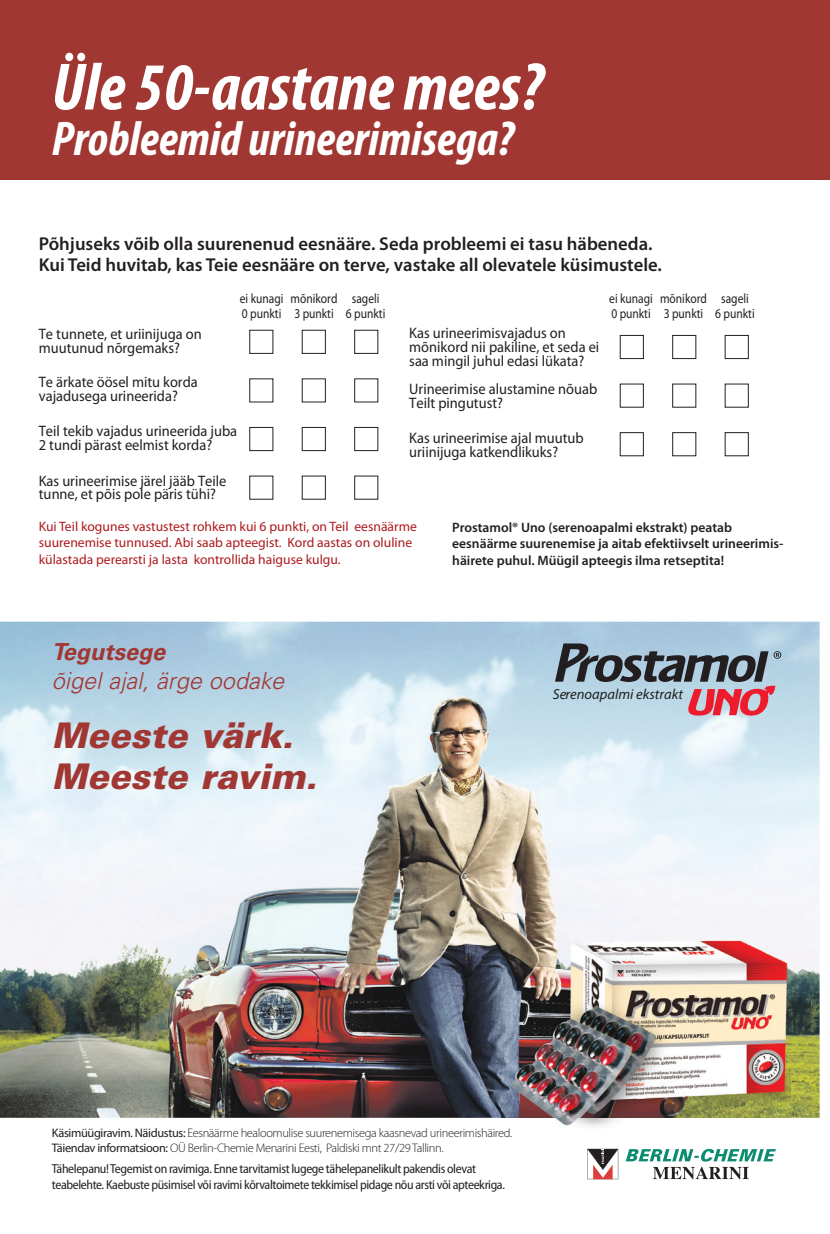
<style>
.page{position:relative;width:830px;height:1234px;background:#fff}
.page>*{position:absolute;margin:0;border:0;box-sizing:border-box;transform-origin:0 0}
.t1{font:italic 700 condensed 67.5px "Myriad Pro";color:#fff}
.t2{font:italic 700 condensed 48.9px "Myriad Pro";color:#fff}
.t3{font:italic 900 35.25px/41.5px "Univers LT Std";color:#a13732}
.t4{font:italic 300 23.4px "Univers LT Std";color:#a13732}
.t5{font:italic 700 23.4px "Univers LT Std";color:#a13732}
.t6{font:600 18.6px/20.2px "Myriad Pro";color:#231f20}
.t7{font:15.15px/13.8px "Myriad Pro";color:#231f20;scale:.95 1}
.t8{font:italic 14.55px "Myriad Pro";color:#231f20}
.t9{font:13.65px/16.4px "Myriad Pro";color:#ae1a1e}
.t10{font:600 13.65px/16.4px "Myriad Pro";color:#231f20}
.t11{font:13.5px/14.5px "Myriad Pro";color:#231f20;scale:.85 1}
.t12{font:semi-condensed 13.05px/15.6px "Myriad Pro";letter-spacing:-.03em;color:#231f20}
.t13{font:300 12.45px/14.5px "Myriad Pro";letter-spacing:-.03em;color:#231f20}
.s1{font-weight:400}
</style>
<div class="page">
<img style="left:0;top:621px;width:819px;height:496px">
<div style="left:0;top:1px;width:829px;height:179px;background:#a13732"></div>
<svg style="left:554px;top:643px;width:226px;height:72px;background:#999aa8"></svg>
<div style="left:619px;top:335px;width:24px;height:24px;border:1px solid #231f20"></div>
<div style="left:672px;top:335px;width:24px;height:24px;border:1px solid #231f20"></div>
<div style="left:672px;top:432px;width:24px;height:24px;border:1px solid #231f20"></div>
<div style="left:724px;top:335px;width:24px;height:24px;border:1px solid #231f20"></div>
<div style="left:249px;top:330px;width:24px;height:24px;border:1px solid #231f20"></div>
<div style="left:249px;top:427px;width:24px;height:24px;border:1px solid #231f20"></div>
<div style="left:301px;top:330px;width:25px;height:24px;border:1px solid #231f20"></div>
<div style="left:301px;top:427px;width:25px;height:24px;border:1px solid #231f20"></div>
<div style="left:354px;top:330px;width:24px;height:24px;border:1px solid #231f20"></div>
<div style="left:354px;top:427px;width:24px;height:24px;border:1px solid #231f20"></div>
<svg style="left:587px;top:1148px;width:31px;height:30px"></svg>
<svg style="left:625px;top:1148px;width:150px;height:31px"></svg>
<img style="left:501px;top:932px;width:288px;height:196px">
<h1 class="t1" style="left:52px;top:45px;width:492px">Üle 50-aastane mees?</h1>
<h2 class="t2" style="left:52px;top:108px;width:463px">Probleemid urineerimisega?</h2>
<p class="t6" style="left:39px;top:234px;width:624px">Põhjuseks võib olla suurenenud eesnääre. Seda probleemi ei tasu häbeneda.<br>Kui Teid huvitab, kas Teie eesnääre on terve, vastake all olevatele küsimustele.</p>
<p class="t11" style="left:240px;top:291px;width:53px">ei kunagi<br>0 punkti</p>
<p class="t11" style="left:290px;top:291px;width:57px">mõnikord<br>3 punkti</p>
<p class="t11" style="left:346px;top:291px;width:48px;text-align:center">sageli<br>6 punkti</p>
<p class="t11" style="left:609px;top:291px;width:53px">ei kunagi<br>0 punkti</p>
<p class="t11" style="left:659px;top:291px;width:57px">mõnikord<br>3 punkti</p>
<p class="t11" style="left:715px;top:291px;width:48px;text-align:center">sageli<br>6 punkti</p>
<p class="t7" style="left:39px;top:327px;width:173px">Te tunnete, et uriinijuga on muutunud nõrgemaks?</p>
<p class="t7" style="left:39px;top:375px;width:169px">Te ärkate öösel mitu korda vajadusega urineerida?</p>
<p class="t7" style="left:39px;top:424px;width:210px">Teil tekib vajadus urineerida juba<br>2 tundi pärast eelmist korda?</p>
<p class="t7" style="left:39px;top:473px;width:199px">Kas urineerimise järel jääb Teile t une, et põis pole päris tühi?</p>
<p class="t7" style="left:36px;top:487px;width:183px">uune, et põis pole päris tühi?</p>
<p class="t7" style="left:409px;top:326px;width:201px">Kas urineerimisvajadus on mõnikord nii pakiline, et seda ei saa mingil juhul edasi lükata?</p>
<p class="t7" style="left:409px;top:381px;width:199px">Urineerimise alustamine nõuab<br>Teilt pingutust?</p>
<p class="t7" style="left:409px;top:430px;width:185px">Kas urineerimise ajal muutub uriinijuga katkendlikuks?</p>
<p class="t9" style="left:39px;top:518px;width:379px">Kui Teil kogunes vastustest rohkem kui 6 punkti, on Teil eesnäärme suurenemise tunnused. Abi saab apteegist. Kord aastas on oluline külastada perearsti ja lasta kontrollida haiguse kulgu.</p>
<p class="t10" style="left:452px;top:519px;width:332px">Prostamol® Uno (serenoapalmi ekstrakt) peatab eesnäärme suurenemise ja aitab efektiivselt urineerimis&shy;häirete puhul. Müügil apteegis ilma retseptita!</p>
<h3 class="t5" style="left:52px;top:638px;width:115px">Tegutsege</h3>
<h3 class="t4" style="left:52px;top:666px;width:233px">õigel ajal, ärge oodake</h3>
<h3 class="t3" style="left:52px;top:714px;width:267px">Meeste värk.<br>Meeste ravim.</h3>
<p class="t8" style="left:552px;top:685px;width:131px">Serenoapalmi ekstrakt</p>
<p class="t13" style="left:52px;top:1125px;width:461px"><span class="s1">Käsimüügiravim. Näidustus:</span> Eesnäärme healoomulise suurenemisega kaasnevad urineerimishäired.<br><span class="s1">Täiendav informatsioon:</span> OÜ Berlin-Chemie Menarini Eesti, Paldiski mnt 27/29 Tallinn.</p>
<p class="t12" style="left:52px;top:1160px;width:454px">Tähelepanu! Tegemist on ravimiga. Enne tarvitamist lugege tähelepanelikult pakendis olevat teabelehte. Kaebuste püsimisel või ravimi kõrvaltoimete tekkimisel pidage nõu arsti või apteekriga.</p>
</div>
